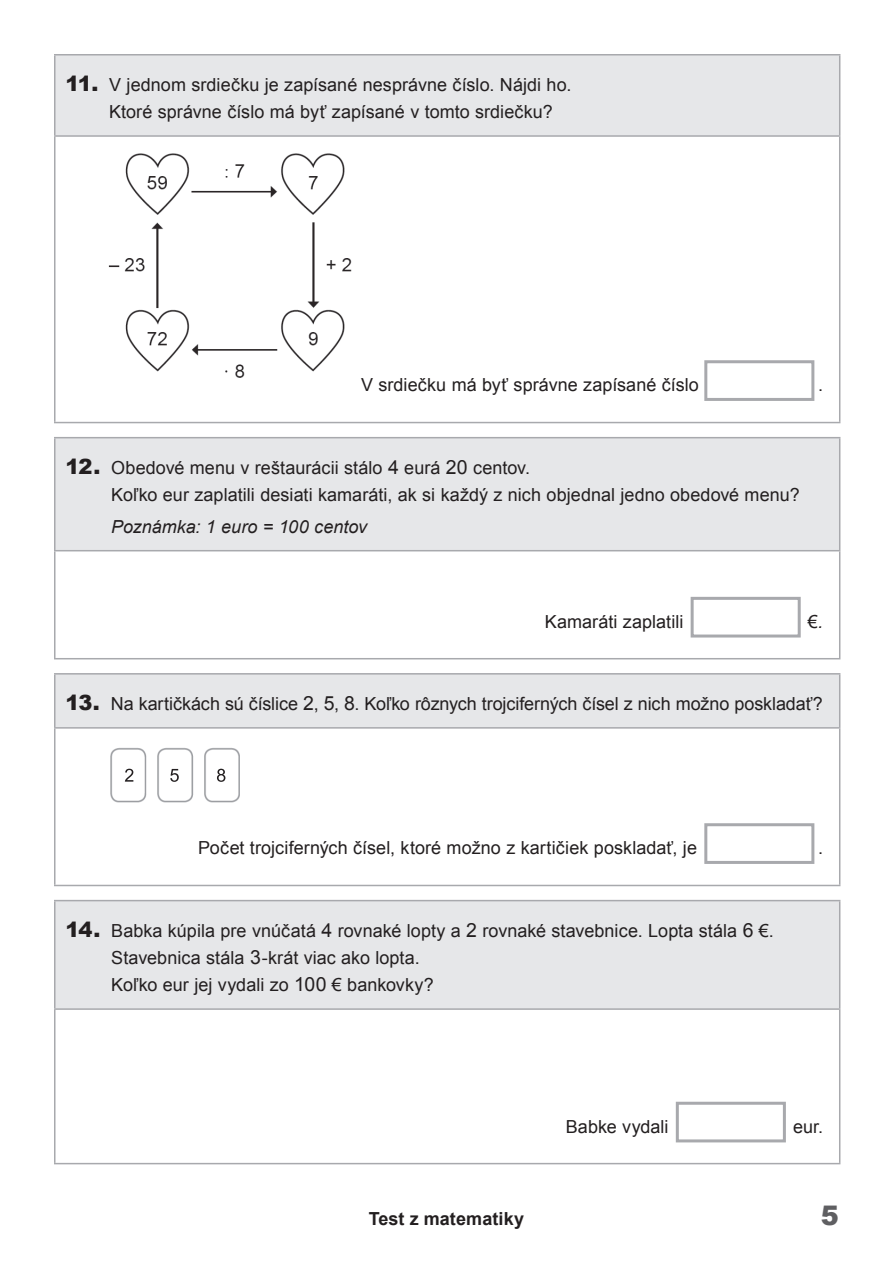
<style>
.page{position:relative;width:893px;height:1263px;background:#fff}
.page>*{position:absolute;margin:0;border:0;box-sizing:border-box;transform-origin:0 0}
.t1{font:900 27px "Arial";color:#5f5f62}
.t2{font:18px/27.2px "Arial";letter-spacing:.005em;color:#231f20}
.t3{font:italic 18px "Arial";color:#231f20}
.t4{font:700 18px "Arial";letter-spacing:.005em;color:#231f20}
.s1{font-weight:900;font-size:21px}
.s2{font-size:19.5px}
.s3{font-style:italic}
</style>
<div class="page">
<div style="left:55px;top:55px;width:785px;height:81px;background:#e6e7e9"></div>
<hr style="left:54px;top:137px;width:2px;height:285px;background:#a8a9ad">
<hr style="left:839px;top:137px;width:1px;height:285px;background:#a8a9ad">
<hr style="left:54px;top:422px;width:786px;height:1px;background:#a8a9ad">
<hr style="left:54px;top:54px;width:786px;height:2px;background:#a8a9ad">
<hr style="left:54px;top:55px;width:2px;height:80px;background:#a8a9ad">
<hr style="left:839px;top:55px;width:1px;height:80px;background:#a8a9ad">
<hr style="left:54px;top:135px;width:786px;height:2px;background:#a8a9ad">
<img style="left:108px;top:153px;width:244px;height:225px">
<svg style="left:704px;top:360px;width:111px;height:41px"></svg>
<div style="left:55px;top:438px;width:785px;height:113px;background:#e6e7e9"></div>
<hr style="left:54px;top:551px;width:1px;height:107px;background:#a8a9ad">
<hr style="left:839px;top:551px;width:1px;height:107px;background:#a8a9ad">
<hr style="left:54px;top:658px;width:786px;height:1px;background:#a8a9ad">
<hr style="left:54px;top:437px;width:786px;height:1px;background:#a8a9ad">
<hr style="left:54px;top:438px;width:1px;height:112px;background:#a8a9ad">
<hr style="left:839px;top:438px;width:1px;height:112px;background:#a8a9ad">
<hr style="left:54px;top:550px;width:786px;height:1px;background:#a8a9ad">
<svg style="left:690px;top:596px;width:111px;height:42px"></svg>
<div style="left:55px;top:674px;width:785px;height:54px;background:#e6e7e9"></div>
<hr style="left:54px;top:729px;width:1px;height:156px;background:#a8a9ad">
<hr style="left:839px;top:729px;width:1px;height:156px;background:#a8a9ad">
<hr style="left:54px;top:885px;width:786px;height:1px;background:#a8a9ad">
<hr style="left:54px;top:673px;width:786px;height:2px;background:#a8a9ad">
<hr style="left:54px;top:675px;width:1px;height:52px;background:#a8a9ad">
<hr style="left:839px;top:675px;width:1px;height:52px;background:#a8a9ad">
<hr style="left:54px;top:727px;width:786px;height:2px;background:#a8a9ad">
<img style="left:110px;top:748px;width:130px;height:55px">
<div style="left:214px;top:766px;width:13px;height:18px;background:#fff"></div>
<div style="left:168px;top:766px;width:14px;height:18px;background:#fff"></div>
<div style="left:122px;top:766px;width:13px;height:18px;background:#fff"></div>
<svg style="left:217px;top:769px;width:8px;height:13px"></svg>
<svg style="left:170px;top:769px;width:9px;height:13px"></svg>
<svg style="left:125px;top:769px;width:8px;height:13px"></svg>
<svg style="left:704px;top:823px;width:111px;height:41px"></svg>
<div style="left:55px;top:900px;width:785px;height:109px;background:#e6e7e9"></div>
<hr style="left:54px;top:1010px;width:1px;height:153px;background:#a8a9ad">
<hr style="left:839px;top:1010px;width:1px;height:153px;background:#a8a9ad">
<hr style="left:54px;top:1163px;width:786px;height:1px;background:#a8a9ad">
<hr style="left:54px;top:900px;width:786px;height:1px;background:#a8a9ad">
<hr style="left:54px;top:901px;width:1px;height:107px;background:#a8a9ad">
<hr style="left:839px;top:901px;width:1px;height:107px;background:#a8a9ad">
<hr style="left:54px;top:1008px;width:786px;height:2px;background:#a8a9ad">
<svg style="left:675px;top:1101px;width:111px;height:42px"></svg>
<p class="t2" style="left:109px;top:71px;width:464px;text-indent:-44px"><span class="s1">11.</span> V jednom srdiečku je zapísané nesprávne číslo. Nájdi ho.<br>Ktoré správne číslo má byť zapísané v tomto srdiečku?</p>
<p class="t2" style="left:361px;top:372px;width:339px">V srdiečku má byť správne zapísané číslo</p>
<p class="t2" style="left:818px;top:372px;width:7px">.</p>
<p class="t2" style="left:111px;top:454px;width:690px;text-indent:-46px"><span class="s1">12.</span> Obedové menu v reštaurácii stálo <span class="s2">4</span> eurá <span class="s2">20</span> centov.<br>Koľko eur zaplatili desiati kamaráti, ak si každý z nich objednal jedno obedové menu?</p>
<p class="t3" style="left:111px;top:515px;width:257px">Poznámka: 1 euro = 100 centov</p>
<p class="t2" style="left:545px;top:608px;width:140px">Kamaráti zaplatili</p>
<p class="t2" style="left:808px;top:608px;width:17px">€<span class="s3">.</span></p>
<p class="t2" style="left:65px;top:690px;width:759px"><span class="s1">13.</span> Na kartičkách sú číslice <span class="s2">2</span>, <span class="s2">5</span>, <span class="s2">8</span>. Koľko rôznych trojciferných čísel z nich možno poskladať?</p>
<p class="t2" style="left:198px;top:835px;width:500px">Počet trojciferných čísel, ktoré možno z kartičiek poskladať, je</p>
<p class="t2" style="left:818px;top:835px;width:7px">.</p>
<p class="t2" style="left:111px;top:917px;width:664px;text-indent:-46px"><span class="s1">14.</span> Babka kúpila pre vnúčatá <span class="s2">4</span> rovnaké lopty a <span class="s2">2</span> rovnaké stavebnice. Lopta stála <span class="s2">6</span> €.<br>Stavebnica stála <span class="s2">3</span>-krát viac ako lopta.<br>Koľko eur jej vydali zo <span class="s2">100</span> € bankovky?</p>
<p class="t2" style="left:566px;top:1113px;width:104px">Babke vydali</p>
<p class="t2" style="left:793px;top:1113px;width:32px">eur.</p>
<p class="t4" style="left:369px;top:1206px;width:157px">Test z matematiky</p>
<h1 class="t1" style="left:821px;top:1195px;width:20px">5</h1>
</div>
